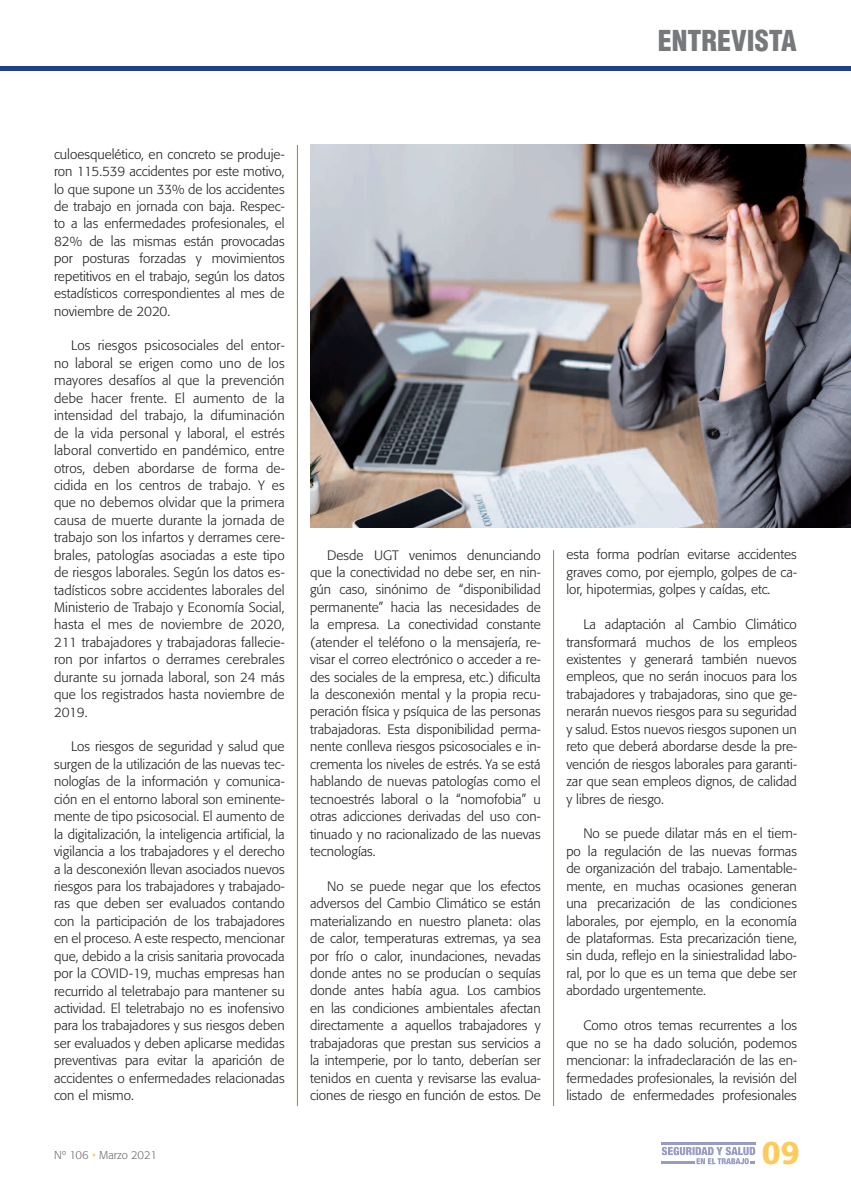
<style>
.page{position:relative;width:851px;height:1191px;background:#fff}
.page>*{position:absolute;margin:0;border:0;box-sizing:border-box;transform-origin:0 0}
.t1{font:500 32.4px "Formata";color:#feca5a}
.t2{font:900 condensed 28.05px "Helvetica LT Std";color:#76787b}
.t3{font:300 13.5px/17.4px "Formata";color:#231f20;text-align:justify}
.t4{font:300 11.25px "Formata";color:#6c6d70}
.s1{color:#fece64}
</style>
<div class="page">
<hr style="left:0;top:67px;width:850px;height:4px;background:#20418a">
<hr style="left:661px;top:1142px;width:94px;height:2px;background:#999bc4">
<svg style="left:661px;top:1146px;width:94px;height:18px"></svg>
<hr style="left:297px;top:145px;width:1px;height:961px;background:#a38228">
<hr style="left:553px;top:550px;width:1px;height:556px;background:#a38228">
<img style="left:310px;top:145px;width:540px;height:382px">
<h2 class="t2" style="left:657px;top:23px;width:141px">ENTREVISTA</h2>
<p class="t3" style="left:54px;top:145px;width:232px">culoesquelético, en concreto se produje&shy;ron 115.539 accidentes por este motivo, lo que supone un 33% de los accidentes de trabajo en jornada con baja. Respec&shy;to a las enfermedades profesionales, el 82% de las mismas están provocadas por posturas forzadas y movimientos repetitivos en el trabajo, según los datos estadísticos correspondientes al mes de noviembre de 2020.</p>
<p class="t3" style="left:54px;top:337px;width:232px;text-indent:17px">Los riesgos psicosociales del entor&shy;no laboral se erigen como uno de los mayores desafíos al que la prevención debe hacer frente. El aumento de la intensidad del trabajo, la difuminación de la vida personal y laboral, el estrés laboral convertido en pandémico, entre otros, deben abordarse de forma de&shy;cidida en los centros de trabajo. Y es que no debemos olvidar que la primera causa de muerte durante la jornada de trabajo son los infartos y derrames cere&shy;brales, patologías asociadas a este tipo de riesgos laborales. Según los datos es&shy;tadísticos sobre accidentes laborales del Ministerio de Trabajo y Economía Social, hasta el mes de noviembre de 2020, 211 trabajadores y trabajadoras fallecie&shy;ron por infartos o derrames cerebrales durante su jornada laboral, son 24 más que los registrados hasta noviembre de 2019.</p>
<p class="t3" style="left:54px;top:738px;width:232px;text-indent:17px">Los riesgos de seguridad y salud que surgen de la utilización de las nuevas tec&shy;nologías de la información y comunica&shy;ción en el entorno laboral son eminente&shy;mente de tipo psicosocial. El aumento de la digitalización, la inteligencia artificial, la vigilancia a los trabajadores y el derecho a la desconexión llevan asociados nuevos riesgos para los trabajadores y trabajado&shy;ras que deben ser evaluados contando con la participación de los trabajadores en el proceso. A este respecto, mencionar que, debido a la crisis sanitaria provocada por la COVID-19, muchas empresas han recurrido al teletrabajo para mantener su actividad. El teletrabajo no es inofensivo para los trabajadores y sus riesgos deben ser evaluados y deben aplicarse medidas preventivas para evitar la aparición de accidentes o enfermedades relacionadas con el mismo.</p>
<p class="t3" style="left:310px;top:546px;width:232px;text-indent:17px">Desde UGT venimos denunciando que la conectividad no debe ser, en nin&shy;gún caso, sinónimo de “disponibilidad permanente” hacia las necesidades de la empresa. La conectividad constante (atender el teléfono o la mensajería, re&shy;visar el correo electrónico o acceder a re&shy;des sociales de la empresa, etc.) dificulta la desconexión mental y la propia recu&shy;peración física y psíquica de las personas trabajadoras. Esta disponibilidad perma&shy;nente conlleva riesgos psicosociales e in&shy;crementa los niveles de estrés. Ya se está hablando de nuevas patologías como el tecnoestrés laboral o la “nomofobia” u otras adicciones derivadas del uso con&shy;tinuado y no racionalizado de las nuevas tecnologías.</p>
<p class="t3" style="left:310px;top:877px;width:232px;text-indent:17px">No se puede negar que los efectos adversos del Cambio Climático se están materializando en nuestro planeta: olas de calor, temperaturas extremas, ya sea por frío o calor, inundaciones, nevadas donde antes no se producían o sequías donde antes había agua. Los cambios en las condiciones ambientales afectan directamente a aquellos trabajadores y trabajadoras que prestan sus servicios a la intemperie, por lo tanto, deberían ser tenidos en cuenta y revisarse las evalua&shy;ciones de riesgo en función de estos. De</p>
<p class="t3" style="left:566px;top:546px;width:232px">esta forma podrían evitarse accidentes graves como, por ejemplo, golpes de ca&shy;lor, hipotermias, golpes y caídas, etc.</p>
<p class="t3" style="left:566px;top:616px;width:232px;text-indent:17px">La adaptación al Cambio Climático transformará muchos de los empleos existentes y generará también nuevos empleos, que no serán inocuos para los trabajadores y trabajadoras, sino que ge&shy;nerarán nuevos riesgos para su seguridad y salud. Estos nuevos riesgos suponen un reto que deberá abordarse desde la pre&shy;vención de riesgos laborales para garanti&shy;zar que sean empleos dignos, de calidad y libres de riesgo.</p>
<p class="t3" style="left:566px;top:825px;width:232px;text-indent:17px">No se puede dilatar más en el tiem&shy;po la regulación de las nuevas formas de organización del trabajo. Lamentable&shy;mente, en muchas ocasiones generan una precarización de las condiciones laborales, por ejemplo, en la economía de plataformas. Esta precarización tiene, sin duda, reflejo en la siniestralidad labo&shy;ral, por lo que es un tema que debe ser abordado urgentemente.</p>
<p class="t3" style="left:566px;top:1016px;width:232px;text-indent:17px">Como otros temas recurrentes a los que no se ha dado solución, podemos mencionar: la infradeclaración de las en&shy;fermedades profesionales, la revisión del listado de enfermedades profesionales</p>
<p class="t4" style="left:54px;top:1148px;width:104px">Nº 106 <span class="s1">•</span> Marzo 2021</p>
<h1 class="t1" style="left:761px;top:1132px;width:39px">09</h1>
</div>
